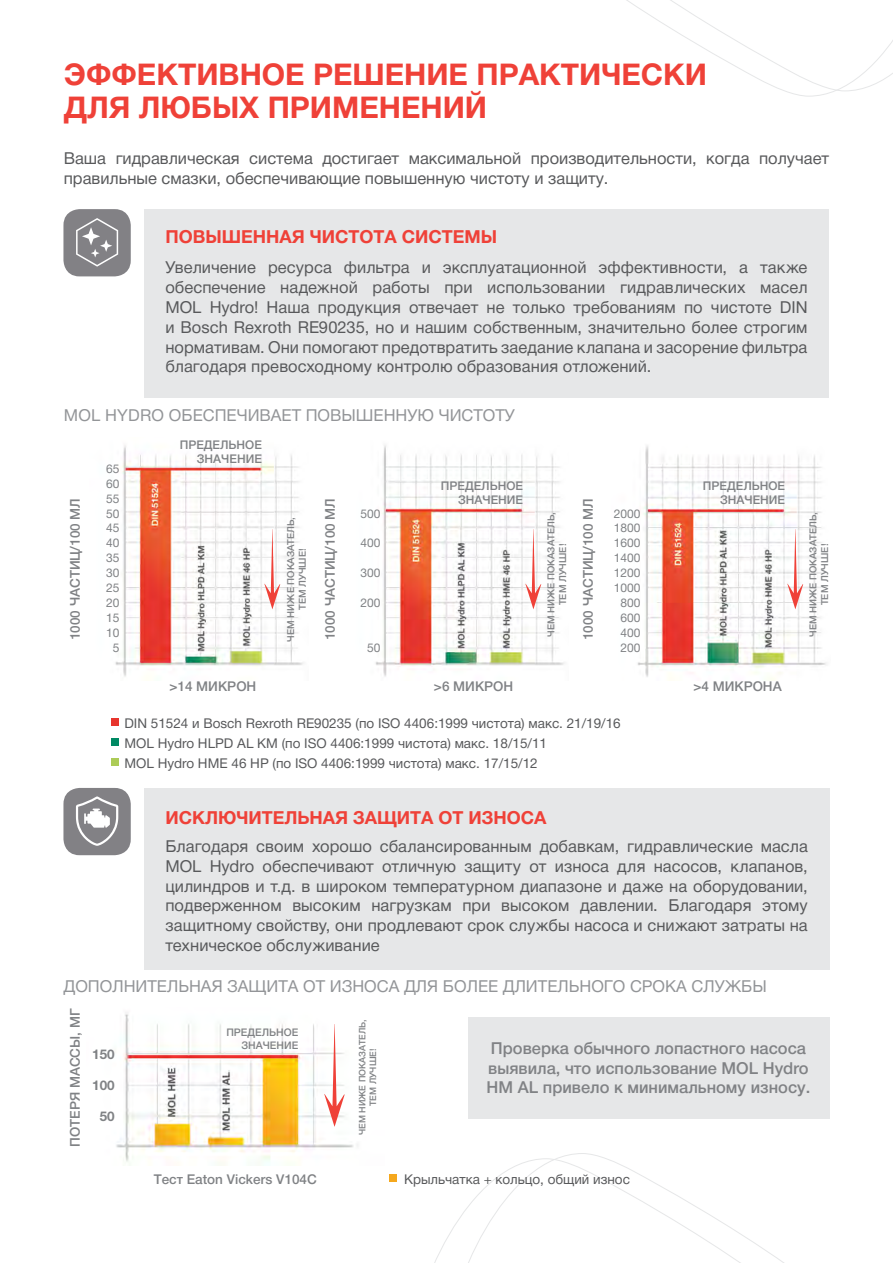
<style>
.page{position:relative;width:893px;height:1263px;background:#fff}
.page>*{position:absolute;margin:0;border:0;box-sizing:border-box;transform-origin:0 0}
.t1{font:700 30px/33px "Helvetica Neue Cyr";color:#ef4138}
.t2{font:700 18px "Helvetica Neue Cyr";color:#ef4138}
.t3{font:16.5px/19.8px "Helvetica Neue Cyr";color:#58595b;text-align:justify}
.t4{font:16.5px "Helvetica Neue Cyr";color:#939598}
.t5{font:500 16.5px/19.8px "Helvetica Neue Cyr";color:#808285}
.t6{font:13.5px/20px "Helvetica Neue Cyr";color:#58595b}
.t7{font:500 13.5px "Helvetica Neue Cyr";color:#808285}
.t8{font:700 13.5px "Helvetica Neue Cyr";color:#808285}
.t9{font:12px "Helvetica Neue Cyr";color:#808285}
.t10{font:500 12px/14.4px "Helvetica Neue Cyr";color:#808285;text-align:right}
.t11{font:500 10.5px/12.6px "Helvetica Neue Cyr";color:#808285;text-align:right}
.t12{font:500 9.6px/11.6px "Helvetica Neue Cyr";color:#808285;text-align:center}
.t13{font:500 9px/10.8px "Helvetica Neue Cyr";color:#808285;text-align:center}
</style>
<div class="page">
<svg style="left:626px;top:0;width:267px;height:97px"></svg>
<svg style="left:434px;top:1153px;width:350px;height:110px"></svg>
<div style="left:144px;top:209px;width:685px;height:188px;background:#e6e7e8"></div>
<div style="left:63px;top:209px;width:68px;height:67px;background:#828185;border-radius:16px"></div>
<svg style="left:76px;top:218px;width:42px;height:49px"></svg>
<div style="left:63px;top:788px;width:68px;height:67px;background:#828185;border-radius:16px"></div>
<svg style="left:76px;top:796px;width:42px;height:50px"></svg>
<img style="left:115px;top:445px;width:189px;height:232px">
<img style="left:116px;top:1012px;width:242px;height:153px">
<img style="left:375px;top:445px;width:190px;height:232px">
<img style="left:637px;top:445px;width:190px;height:236px">
<div style="left:111px;top:718px;width:8px;height:7px;background:#e7352d"></div>
<div style="left:111px;top:738px;width:8px;height:7px;background:#008963"></div>
<div style="left:111px;top:758px;width:8px;height:7px;background:#accb57"></div>
<div style="left:389px;top:1174px;width:8px;height:8px;background:#f5a81d"></div>
<div style="left:468px;top:1017px;width:361px;height:101px;background:#e6e7e8"></div>
<div style="left:144px;top:788px;width:685px;height:182px;background:#e6e7e8"></div>
<svg style="left:264px;top:529px;width:16px;height:80px"></svg>
<svg style="left:525px;top:529px;width:16px;height:80px"></svg>
<svg style="left:787px;top:529px;width:16px;height:80px"></svg>
<svg style="left:324px;top:1024px;width:21px;height:103px"></svg>
<h1 class="t1" style="left:64px;top:58px;width:645px">ЭФФЕКТИВНОЕ РЕШЕНИЕ ПРАКТИЧЕСКИ<br>ДЛЯ ЛЮБЫХ ПРИМЕНЕНИЙ</h1>
<p class="t3" style="left:64px;top:149px;width:767px">Ваша гидравлическая система достигает максимальной производительности, когда получает правильные смазки, обеспечивающие повышенную чистоту и защиту.</p>
<p class="t2" style="left:165px;top:227px;width:333px">ПОВЫШЕННАЯ ЧИСТОТА СИСТЕМЫ</p>
<p class="t3" style="left:165px;top:258px;width:644px">Увеличение ресурса фильтра и эксплуатационной эффективности, а также обеспечение надежной работы при использовании гидравлических масел MOL Hydro! Наша продукция отвечает не только требованиям по чистоте DIN и Bosch Rexroth RE90235, но и нашим собственным, значительно более строгим нормативам. Они помогают предотвратить заедание клапана и засорение фильтра благодаря превосходному контролю образования отложений.</p>
<p class="t4" style="left:64px;top:406px;width:453px">MOL HYDRO ОБЕСПЕЧИВАЕТ ПОВЫШЕННУЮ ЧИСТОТУ</p>
<p class="t10" style="left:180px;top:437px;width:84px">ПРЕДЕЛЬНОЕ<br>ЗНАЧЕНИЕ</p>
<p class="t9" style="left:106px;top:462px;width:15px">65</p>
<p class="t9" style="left:106px;top:507px;width:15px">50</p>
<p class="t9" style="left:361px;top:507px;width:22px">500</p>
<p class="t9" style="left:614px;top:507px;width:28px">2000</p>
<p class="t9" style="left:106px;top:477px;width:15px">60</p>
<p class="t10" style="left:441px;top:479px;width:84px">ПРЕДЕЛЬНОЕ<br>ЗНАЧЕНИЕ</p>
<p class="t10" style="left:703px;top:479px;width:84px">ПРЕДЕЛЬНОЕ<br>ЗНАЧЕНИЕ</p>
<p class="t9" style="left:106px;top:492px;width:15px">55</p>
<p class="t7" style="left:68px;top:640px;width:143px;rotate:-90deg">1000 ЧАСТИЦ/100 МЛ</p>
<p class="t7" style="left:323px;top:640px;width:143px;rotate:-90deg">1000 ЧАСТИЦ/100 МЛ</p>
<p class="t7" style="left:581px;top:640px;width:143px;rotate:-90deg">1000 ЧАСТИЦ/100 МЛ</p>
<p class="t12" style="left:285px;top:641px;width:126px;rotate:-90deg">ЧЕМ НИЖЕ ПОКАЗАТЕЛЬ,<br>ТЕМ ЛУЧШЕ!</p>
<p class="t12" style="left:546px;top:637px;width:126px;rotate:-90deg">ЧЕМ НИЖЕ ПОКАЗАТЕЛЬ,<br>ТЕМ ЛУЧШЕ!</p>
<p class="t12" style="left:807px;top:637px;width:126px;rotate:-90deg">ЧЕМ НИЖЕ ПОКАЗАТЕЛЬ,<br>ТЕМ ЛУЧШЕ!</p>
<p class="t9" style="left:106px;top:522px;width:15px">45</p>
<p class="t9" style="left:614px;top:522px;width:28px">1800</p>
<p class="t9" style="left:106px;top:536px;width:15px">40</p>
<p class="t9" style="left:361px;top:536px;width:22px">400</p>
<p class="t9" style="left:614px;top:536px;width:28px">1600</p>
<p class="t9" style="left:106px;top:551px;width:15px">35</p>
<p class="t9" style="left:614px;top:551px;width:28px">1400</p>
<p class="t9" style="left:106px;top:566px;width:15px">30</p>
<p class="t9" style="left:361px;top:566px;width:22px">300</p>
<p class="t9" style="left:614px;top:566px;width:28px">1200</p>
<p class="t9" style="left:106px;top:581px;width:15px">25</p>
<p class="t9" style="left:614px;top:581px;width:28px">1000</p>
<p class="t9" style="left:106px;top:596px;width:15px">20</p>
<p class="t9" style="left:361px;top:596px;width:22px">200</p>
<p class="t9" style="left:620px;top:596px;width:22px">800</p>
<p class="t9" style="left:106px;top:611px;width:15px">15</p>
<p class="t9" style="left:620px;top:611px;width:22px">600</p>
<p class="t9" style="left:106px;top:626px;width:15px">10</p>
<p class="t9" style="left:620px;top:626px;width:22px">400</p>
<p class="t9" style="left:113px;top:641px;width:8px">5</p>
<p class="t9" style="left:367px;top:641px;width:15px">50</p>
<p class="t9" style="left:620px;top:641px;width:22px">200</p>
<p class="t7" style="left:434px;top:678px;width:81px">&gt;6 МИКРОН</p>
<p class="t7" style="left:693px;top:678px;width:90px">&gt;4 МИКРОНА</p>
<p class="t6" style="left:124px;top:713px;width:498px">DIN 51524 и Bosch Rexroth RE90235 (по ISO 4406:1999 чистота) макс. 21/19/16<br>MOL Hydro HLPD AL KM (по ISO 4406:1999 чистота) макс. 18/15/11<br>MOL Hydro HME 46 HP (по ISO 4406:1999 чистота) макс. 17/15/12</p>
<p class="t7" style="left:169px;top:678px;width:88px">&gt;14 МИКРОН</p>
<p class="t2" style="left:165px;top:807px;width:383px">ИСКЛЮЧИТЕЛЬНАЯ ЗАЩИТА ОТ ИЗНОСА</p>
<p class="t3" style="left:165px;top:836px;width:644px">Благодаря своим хорошо сбалансированным добавкам, гидравлические масла MOL Hydro обеспечивают отличную защиту от износа для насосов, клапанов, цилиндров и т.д. в широком температурном диапазоне и даже на оборудовании, подверженном высоким нагрузкам при высоком давлении. Благодаря этому защитному свойству, они продлевают срок службы насоса и снижают затраты на техническое обслуживание</p>
<p class="t4" style="left:63px;top:977px;width:705px">ДОПОЛНИТЕЛЬНАЯ ЗАЩИТА ОТ ИЗНОСА ДЛЯ БОЛЕЕ ДЛИТЕЛЬНОГО СРОКА СЛУЖБЫ</p>
<p class="t7" style="left:68px;top:1147px;width:140px;rotate:-90deg">ПОТЕРЯ МАССЫ, МГ</p>
<p class="t8" style="left:92px;top:1047px;width:24px">150</p>
<p class="t8" style="left:92px;top:1077px;width:24px">100</p>
<p class="t8" style="left:100px;top:1109px;width:17px">50</p>
<p class="t11" style="left:226px;top:1026px;width:73px">ПРЕДЕЛЬНОЕ<br>ЗНАЧЕНИЕ</p>
<p class="t7" style="left:154px;top:1172px;width:164px">Тест Eaton Vickers V104C</p>
<p class="t13" style="left:357px;top:1135px;width:118px;rotate:-90deg">ЧЕМ НИЖЕ ПОКАЗАТЕЛЬ,<br>ТЕМ ЛУЧШЕ!</p>
<p class="t5" style="left:487px;top:1038px;width:325px">Проверка обычного лопастного насоса выявила, что использование MOL Hydro<br>HM AL привело к минимальному износу.</p>
<p class="t6" style="left:404px;top:1169px;width:227px">Крыльчатка + кольцо, общий износ</p>
</div>
